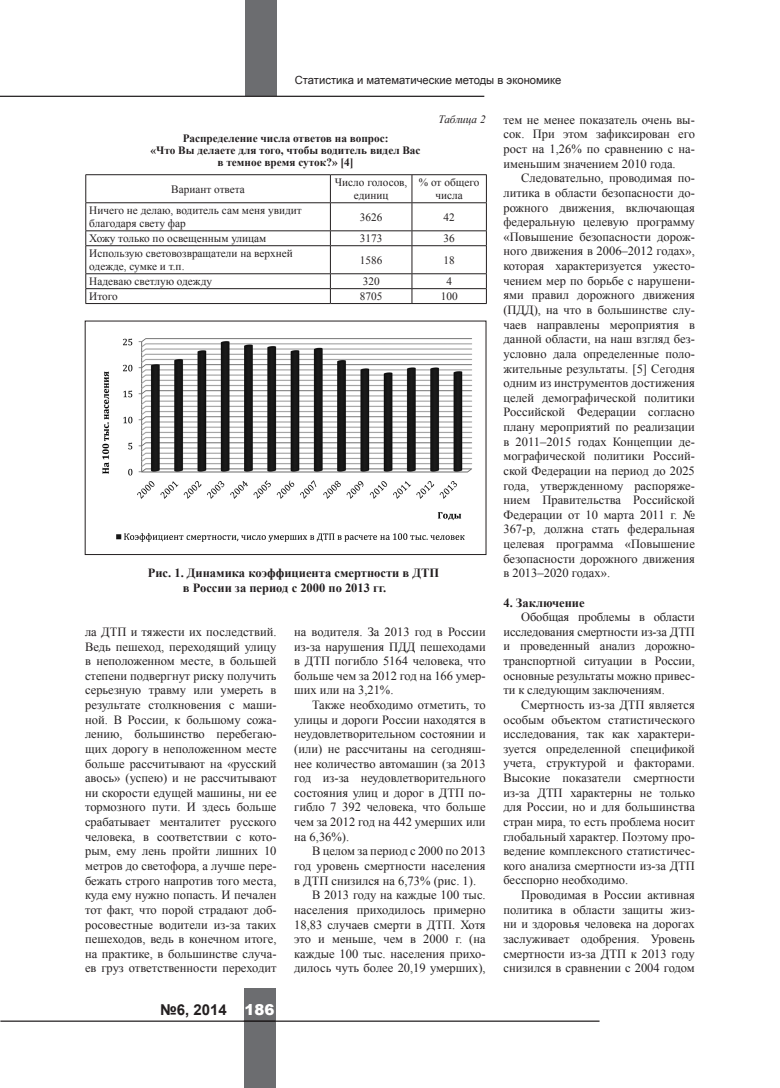
<style>
.page{position:relative;width:780px;height:1088px;background:#fff}
.page>*{position:absolute;margin:0;border:0;box-sizing:border-box;transform-origin:0 0}
.t1{font:700 15px "Arial";color:#231f20}
.t2{font:12.5px/14.6px "Times New Roman";color:#231f20;text-align:justify}
.подзаголовок{font:700 12.5px/14.6px "Times New Roman";color:#231f20}
.t3{font:11.25px/13.1px "Times New Roman";color:#231f20;text-align:center}
.таблица_подпись{font:700 11.25px/11.9px "Times New Roman";color:#231f20;text-align:center}
.t4{font:11.25px "Arial";color:#231f20}
.таблица_номер{font:italic 11.25px "Times New Roman";color:#231f20}
.s1{font-weight:900;color:#fff}
</style>
<div class="page">
<div style="left:245px;top:0;width:32px;height:96px;background:#6c6d70"></div>
<hr style="left:0;top:96px;width:484px;height:1px;background:#231f20">
<div style="left:244px;top:989px;width:31px;height:99px;background:#6c6d70"></div>
<hr style="left:0;top:1020px;width:599px;height:2px;background:#231f20">
<hr style="left:85px;top:174px;width:245px;height:1px;background:#231f20">
<hr style="left:330px;top:174px;width:82px;height:1px;background:#231f20">
<hr style="left:412px;top:174px;width:74px;height:1px;background:#231f20">
<hr style="left:85px;top:202px;width:245px;height:1px;background:#231f20">
<hr style="left:330px;top:202px;width:82px;height:1px;background:#231f20">
<hr style="left:412px;top:202px;width:74px;height:1px;background:#231f20">
<hr style="left:85px;top:230px;width:245px;height:1px;background:#231f20">
<hr style="left:330px;top:230px;width:82px;height:1px;background:#231f20">
<hr style="left:412px;top:230px;width:74px;height:1px;background:#231f20">
<hr style="left:85px;top:245px;width:245px;height:1px;background:#231f20">
<hr style="left:330px;top:245px;width:82px;height:1px;background:#231f20">
<hr style="left:412px;top:245px;width:74px;height:1px;background:#231f20">
<hr style="left:85px;top:273px;width:245px;height:1px;background:#231f20">
<hr style="left:330px;top:273px;width:82px;height:1px;background:#231f20">
<hr style="left:412px;top:273px;width:74px;height:1px;background:#231f20">
<svg style="left:85px;top:175px;width:1px;height:128px"></svg>
<hr style="left:85px;top:288px;width:245px;height:1px;background:#231f20">
<hr style="left:85px;top:303px;width:245px;height:1px;background:#231f20">
<svg style="left:330px;top:175px;width:1px;height:128px"></svg>
<hr style="left:330px;top:288px;width:82px;height:1px;background:#231f20">
<hr style="left:330px;top:303px;width:82px;height:1px;background:#231f20">
<svg style="left:411px;top:175px;width:1px;height:128px"></svg>
<svg style="left:486px;top:175px;width:1px;height:128px"></svg>
<hr style="left:412px;top:288px;width:74px;height:1px;background:#231f20">
<hr style="left:412px;top:303px;width:74px;height:1px;background:#231f20">
<img style="left:102px;top:338px;width:370px;height:204px">
<div style="left:85px;top:321px;width:401px;height:234px;border:1px solid #231f20"></div>
<p class="t4" style="left:295px;top:73px;width:268px">Статистика и математические методы в экономике</p>
<p class="таблица_номер" style="left:438px;top:111px;width:49px">Таблица 2</p>
<p class="таблица_подпись" style="left:151px;top:132px;width:271px">Распределение числа ответов на вопрос:<br>«Что Вы делаете для того, чтобы водитель видел Вас в темное время суток?» [4]</p>
<p class="t3" style="left:171px;top:182px;width:75px">Вариант ответа</p>
<p class="t3" style="left:335px;top:176px;width:74px">Число голосов, единиц</p>
<p class="t3" style="left:419px;top:176px;width:62px">% от общего числа</p>
<p class="t3" style="left:89px;top:204px;width:214px;text-align:left">Ничего не делаю, водитель сам меня увидит благодаря свету фар</p>
<p class="t3" style="left:360px;top:210px;width:24px">3626</p>
<p class="t3" style="left:443px;top:210px;width:13px">42</p>
<p class="t3" style="left:89px;top:232px;width:178px">Хожу только по освещенным улицам</p>
<p class="t3" style="left:360px;top:232px;width:24px">3173</p>
<p class="t3" style="left:443px;top:232px;width:13px">36</p>
<p class="t3" style="left:89px;top:247px;width:205px;text-align:left">Использую световозвращатели на верхней одежде, сумке и т.п.</p>
<p class="t3" style="left:360px;top:253px;width:24px">1586</p>
<p class="t3" style="left:443px;top:253px;width:13px">18</p>
<p class="t3" style="left:89px;top:275px;width:124px">Надеваю светлую одежду</p>
<p class="t3" style="left:363px;top:275px;width:18px">320</p>
<p class="t3" style="left:446px;top:275px;width:7px">4</p>
<p class="t3" style="left:89px;top:289px;width:30px">Итого</p>
<p class="t3" style="left:360px;top:289px;width:24px">8705</p>
<p class="t3" style="left:440px;top:289px;width:18px">100</p>
<p class="подзаголовок" style="left:183px;top:565px;width:258px;text-indent:-35px">Рис. 1. Динамика коэффициента смертности в ДТП в России за период с 2000 по 2013 гг.</p>
<p class="t2" style="left:85px;top:624px;width:193px">ла ДТП и тяжести их последствий.<br>Ведь пешеход, переходящий улицу в неположенном месте, в большей степени подвергнут риску получить серьезную травму или умереть в результате столкновения с маши&shy;ной. В России, к большому сожа&shy;лению, большинство перебегаю&shy;щих дорогу в неположенном месте больше рассчитывают на «русский авось» (успею) и не рассчитывают ни скорости едущей машины, ни ее тормозного пути. И здесь больше срабатывает менталитет русского человека, в соответствии с кото&shy;рым, ему лень пройти лишних 10 метров до светофора, а лучше пере&shy;бежать строго напротив того места, куда ему нужно попасть. И печален тот факт, что порой страдают доб&shy;росовестные водители из-за таких пешеходов, ведь в конечном итоге, на практике, в большинстве случа&shy;ев груз ответственности переходит</p>
<p class="t2" style="left:294px;top:624px;width:193px">на водителя. За 2013 год в России из-за нарушения ПДД пешеходами в ДТП погибло 5164 человека, что больше чем за 2012 год на 166 умер&shy;ших или на 3,21%.</p>
<p class="t2" style="left:294px;top:697px;width:193px;text-indent:18px">Также необходимо отметить, то улицы и дороги России находятся в неудовлетворительном состоянии и (или) не рассчитаны на сегодняш&shy;нее количество автомашин (за 2013 год из-за неудовлетворительного состояния улиц и дорог в ДТП по&shy;гибло 7 392 человека, что больше чем за 2012 год на 442 умерших или на 6,36%).</p>
<p class="t2" style="left:294px;top:844px;width:193px;text-indent:18px">В целом за период с 2000 по 2013 год уровень смертности населения в ДТП снизился на 6,73% (рис. 1).</p>
<p class="t2" style="left:294px;top:887px;width:193px;text-indent:18px">В 2013 году на каждые 100 тыс. населения приходилось примерно 18,83 случаев смерти в ДТП. Хотя это и меньше, чем в 2000 г. (на каждые 100 тыс. населения прихо&shy;дилось чуть более 20,19 умерших),</p>
<p class="t1" style="left:160px;top:1000px;width:116px">№6, 2014 <span class="s1">186</span></p>
<p class="t2" style="left:503px;top:112px;width:193px">тем не менее показатель очень вы&shy;сок. При этом зафиксирован его рост на 1,26% по сравнению с на&shy;именьшим значением 2010 года.</p>
<p class="t2" style="left:503px;top:171px;width:193px;text-indent:18px">Следовательно, проводимая по&shy;литика в области безопасности до&shy;рожного движения, включающая федеральную целевую программу «Повышение безопасности дорож&shy;ного движения в 2006–2012 годах», которая характеризуется ужесто&shy;чением мер по борьбе с нарушени&shy;ями правил дорожного движения (ПДД), на что в большинстве слу&shy;чаев направлены мероприятия в данной области, на наш взгляд без&shy;условно дала определенные поло&shy;жительные результаты. [5] Сегодня одним из инструментов достижения целей демографической политики Российской Федерации согласно плану мероприятий по реализации в 2011–2015 годах Концепции де&shy;мографической политики Россий&shy;ской Федерации на период до 2025 года, утвержденному распоряже&shy;нием Правительства Российской Федерации от 10 марта 2011 г. № 367-р, должна стать федеральная целевая программа «Повышение безопасности дорожного движения в 2013–2020 годах».</p>
<p class="подзаголовок" style="left:503px;top:595px;width:83px">4. Заключение</p>
<p class="t2" style="left:503px;top:609px;width:193px;text-indent:18px">Обобщая проблемы в области исследования смертности из-за ДТП и проведенный анализ дорожно&shy;транспортной ситуации в России, основные результаты можно привес&shy;ти к следующим заключениям.</p>
<p class="t2" style="left:503px;top:697px;width:193px;text-indent:18px">Смертность из-за ДТП является особым объектом статистического исследования, так как характери&shy;зуется определенной спецификой учета, структурой и факторами.<br>Высокие показатели смертности из-за ДТП характерны не только для России, но и для большинства стран мира, то есть проблема носит глобальный характер. Поэтому про&shy;ведение комплексного статистичес&shy;кого анализа смертности из-за ДТП бесспорно необходимо.</p>
<p class="t2" style="left:503px;top:887px;width:193px;text-indent:18px">Проводимая в России активная политика в области защиты жиз&shy;ни и здоровья человека на дорогах заслуживает одобрения. Уровень смертности из-за ДТП к 2013 году снизился в сравнении с 2004 годом</p>
</div>
